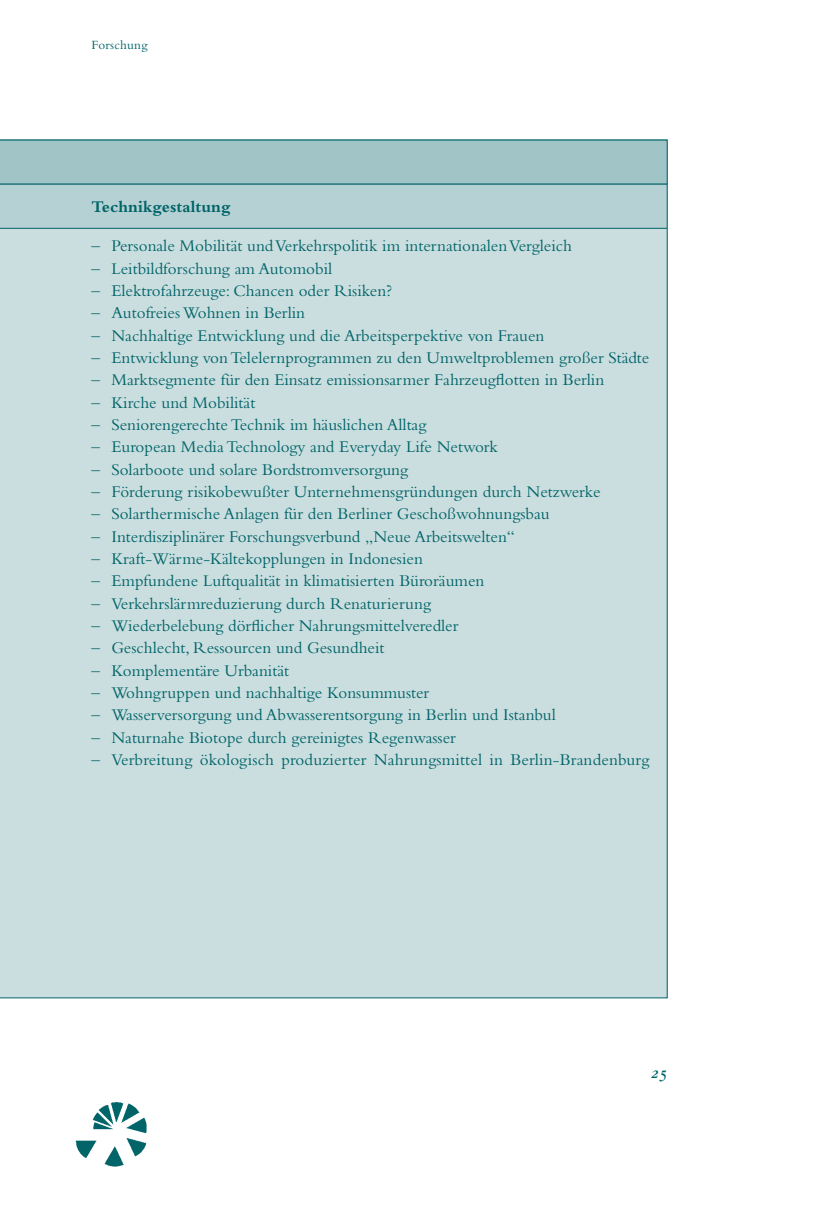
<style>
.page{position:relative;width:818px;height:1220px;background:#fff}
.page>*{position:absolute;margin:0;border:0;box-sizing:border-box;transform-origin:0 0}
.t1{font:17.5px "Bembo Semibold Italic Os F";color:#006469}
.t2{font:17.15px "Bembo";color:#006469}
.t3{font:700 17.15px "Bembo";letter-spacing:.005em;color:#006469}
.t4{font:13.12px "Bembo";letter-spacing:.015em;color:#006469}
</style>
<div class="page">
<div style="left:0;top:229px;width:667px;height:769px;background:#cbdedf"></div>
<svg style="left:0;top:140px;width:667px;height:89px;background:#a6c7c9"></svg>
<img style="left:75px;top:1102px;width:71px;height:64px">
<p class="t4" style="left:91px;top:41px;width:57px">Forschung</p>
<p class="t3" style="left:91px;top:200px;width:140px">Technikgestaltung</p>
<p class="t2" style="left:91px;top:240px;width:482px">– Personale Mobilität und Verkehrspolitik im internationalen Vergleich</p>
<p class="t2" style="left:91px;top:262px;width:242px">– Leitbildforschung am Automobil</p>
<p class="t2" style="left:91px;top:284px;width:302px">– Elektrofahrzeuge: Chancen oder Risiken?</p>
<p class="t2" style="left:91px;top:307px;width:215px">– Autofreies Wohnen in Berlin</p>
<p class="t2" style="left:91px;top:329px;width:454px">– Nachhaltige Entwicklung und die Arbeitsperpektive von Frauen</p>
<p class="t2" style="left:91px;top:351px;width:559px">– Entwicklung von Telelernprogrammen zu den Umweltproblemen großer Städte</p>
<p class="t2" style="left:91px;top:374px;width:514px">– Marktsegmente für den Einsatz emissionsarmer Fahrzeugflotten in Berlin</p>
<p class="t2" style="left:91px;top:396px;width:165px">– Kirche und Mobilität</p>
<p class="t2" style="left:91px;top:418px;width:336px">– Seniorengerechte Technik im häuslichen Alltag</p>
<p class="t2" style="left:91px;top:441px;width:408px">– European Media Technology and Everyday Life Network</p>
<p class="t2" style="left:91px;top:463px;width:318px">– Solarboote und solare Bordstromversorgung</p>
<p class="t2" style="left:91px;top:485px;width:510px">– Förderung risikobewußter Unternehmensgründungen durch Netzwerke</p>
<p class="t2" style="left:91px;top:508px;width:459px">– Solarthermische Anlagen für den Berliner Geschoßwohnungsbau</p>
<p class="t2" style="left:91px;top:530px;width:425px">– Interdisziplinärer Forschungsverbund „Neue Arbeitswelten“</p>
<p class="t2" style="left:91px;top:552px;width:333px">– Kraft-Wärme-Kältekopplungen in Indonesien</p>
<p class="t2" style="left:91px;top:575px;width:394px">– Empfundene Luftqualität in klimatisierten Büroräumen</p>
<p class="t2" style="left:91px;top:597px;width:341px">– Verkehrslärmreduzierung durch Renaturierung</p>
<p class="t2" style="left:91px;top:619px;width:368px">– Wiederbelebung dörflicher Nahrungsmittelveredler</p>
<p class="t2" style="left:91px;top:642px;width:294px">– Geschlecht, Ressourcen und Gesundheit</p>
<p class="t2" style="left:91px;top:664px;width:199px">– Komplementäre Urbanität</p>
<p class="t2" style="left:91px;top:686px;width:339px">– Wohngruppen und nachhaltige Konsummuster</p>
<p class="t2" style="left:91px;top:709px;width:465px">– Wasserversorgung und Abwasserentsorgung in Berlin und Istanbul</p>
<p class="t2" style="left:91px;top:731px;width:366px">– Naturnahe Biotope durch gereinigtes Regenwasser</p>
<p class="t2" style="left:91px;top:753px;width:559px">– Verbreitung ökologisch produzierter Nahrungsmittel in Berlin-Brandenburg</p>
<p class="t1" style="left:650px;top:1066px;width:19px">25</p>
</div>
